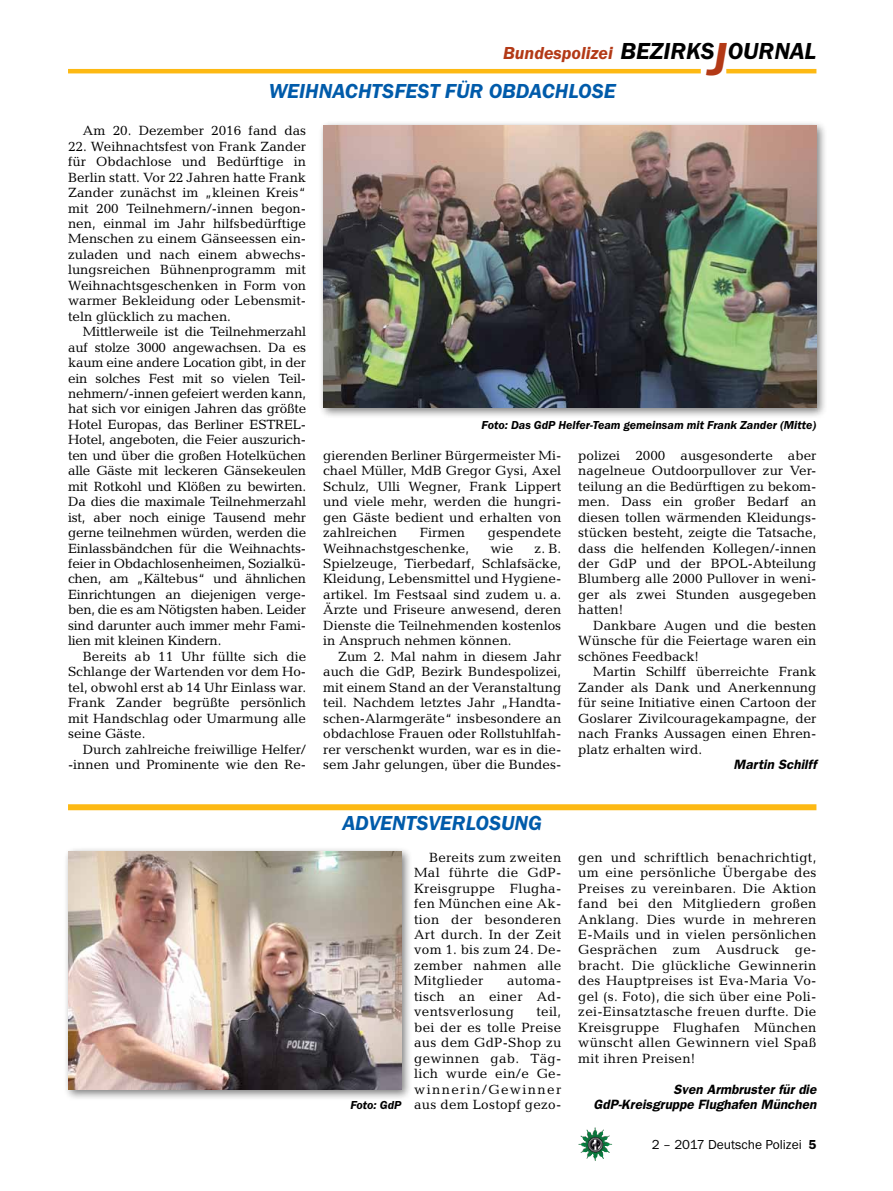
<style>
.page{position:relative;width:893px;height:1191px;background:#fff}
.page>*{position:absolute;margin:0;border:0;box-sizing:border-box;transform-origin:0 0}
.t1{font:italic 600 24px "Franklin Gothic Itc T";color:#000}
._01__RUBRIKENZEILE_o{font:italic 600 21px "Franklin Gothic Itc T";color:#005baa}
._01__RUBRIKENZEILE_m{font:italic 600 21px "Franklin Gothic Itc T";color:#005baa}
.t2{font:italic 600 18px "Franklin Gothic Itc T";color:#b33916}
._09__GRUNDTEXT___Blo{font:13.5px/15.5px "Candida";color:#000;text-align:justify}
._13__UNTERSCHRIFT_Ar{font:italic 600 13.5px/15.5px "Franklin Gothic";color:#000;text-align:right}
.t3{font:13.5px "Franklin Gothic Itc T";color:#000}
._12__BILDUNTERSCHRIF{font:italic 600 12px "Franklin Gothic Itc T";color:#000}
.s1{font-size:48px;color:#b33916}
.s2{font-weight:600}
</style>
<div class="page">
<img style="left:578px;top:1127px;width:17px;height:25px">
<hr style="left:726px;top:69px;width:90px;height:4px;background:#fdb913">
<hr style="left:68px;top:69px;width:633px;height:4px;background:#fdb913">
<div style="left:318px;top:121px;width:510px;height:298px;background:#000;opacity:.5"></div>
<img style="left:323px;top:126px;width:493px;height:282px">
<div style="left:63px;top:846px;width:350px;height:255px;background:#000;opacity:.5"></div>
<img style="left:68px;top:851px;width:333px;height:238px">
<div style="left:68px;top:804px;width:748px;height:6px;background:#fdb913"></div>
<h1 class="t1" style="left:620px;top:37px;width:197px">BEZIRKS<span class="s1">J</span>OURNAL</h1>
<h3 class="t2" style="left:503px;top:42px;width:111px">Bundespolizei</h3>
<p class="_01__RUBRIKENZEILE_o" style="left:269px;top:79px;width:349px">WEIHNACHTSFEST FÜR OBDACHLOSE</p>
<p class="_09__GRUNDTEXT___Blo" style="left:83px;top:123px;width:225px">Am 20. Dezember 2016 fand das</p>
<p class="_09__GRUNDTEXT___Blo" style="left:68px;top:138px;width:240px">22. Weihnachtsfest von Frank Zander für Obdachlose und Bedürftige in Berlin statt. Vor 22 Jahren hatte Frank Zander zunächst im „kleinen Kreis“ mit 200 Teilnehmern/-innen begon&shy;nen, einmal im Jahr hilfsbedürftige Menschen zu einem Gänseessen ein&shy;zuladen und nach einem abwechs&shy;lungsreichen Bühnenprogramm mit Weihnachtsgeschenken in Form von warmer Bekleidung oder Lebensmit&shy;teln glücklich zu machen.</p>
<p class="_09__GRUNDTEXT___Blo" style="left:68px;top:324px;width:240px;text-indent:15px">Mittlerweile ist die Teilnehmerzahl auf stolze 3000 angewachsen. Da es kaum eine andere Location gibt, in der ein solches Fest mit so vielen Teil&shy;nehmern/-innen gefeiert werden kann, hat sich vor einigen Jahren das größte Hotel Europas, das Berliner ESTREL-Hotel, angeboten, die Feier auszurich&shy;ten und über die großen Hotelküchen alle Gäste mit leckeren Gänsekeulen mit Rotkohl und Klößen zu bewirten.<br>Da dies die maximale Teilnehmerzahl ist, aber noch einige Tausend mehr gerne teilnehmen würden, werden die Einlassbändchen für die Weihnachts&shy;feier in Obdachlosenheimen, Sozialkü&shy;chen, am „Kältebus“ und ähnlichen Einrichtungen an diejenigen verge&shy;ben, die es am Nötigsten haben. Leider sind darunter auch immer mehr Fami&shy;lien mit kleinen Kindern.</p>
<p class="_09__GRUNDTEXT___Blo" style="left:68px;top:648px;width:240px;text-indent:15px">Bereits ab 11 Uhr füllte sich die Schlange der Wartenden vor dem Ho&shy;tel, obwohl erst ab 14 Uhr Einlass war.<br>Frank Zander begrüßte persönlich mit Handschlag oder Umarmung alle seine Gäste.</p>
<p class="_09__GRUNDTEXT___Blo" style="left:68px;top:741px;width:240px;text-align:right">Durch zahlreiche freiwillige Helfer/ -innen und Prominente wie den Re-</p>
<p class="_12__BILDUNTERSCHRIF" style="left:482px;top:418px;width:336px">Foto: Das GdP Helfer-Team gemeinsam mit Frank Zander (Mitte)</p>
<p class="_09__GRUNDTEXT___Blo" style="left:323px;top:447px;width:240px">gierenden Berliner Bürgermeister Mi&shy;chael Müller, MdB Gregor Gysi, Axel Schulz, Ulli Wegner, Frank Lippert und viele mehr, werden die hungri&shy;gen Gäste bedient und erhalten von zahlreichen</p>
<p class="_09__GRUNDTEXT___Blo" style="left:420px;top:525px;width:47px">Firmen</p>
<p class="_09__GRUNDTEXT___Blo" style="left:488px;top:525px;width:75px">gespendete</p>
<p class="_09__GRUNDTEXT___Blo" style="left:323px;top:540px;width:148px">Weihnachstgeschenke,</p>
<p class="_09__GRUNDTEXT___Blo" style="left:491px;top:540px;width:24px">wie</p>
<p class="_09__GRUNDTEXT___Blo" style="left:323px;top:540px;width:240px;text-indent:211px">z. B.<br>Spielzeuge, Tierbedarf, Schlafsäcke, Kleidung, Lebensmittel und Hygiene&shy;artikel. Im Festsaal sind zudem u. a.<br>Ärzte und Friseure anwesend, deren Dienste die Teilnehmenden kostenlos in Anspruch nehmen können.</p>
<p class="_09__GRUNDTEXT___Blo" style="left:323px;top:648px;width:240px;text-indent:15px">Zum 2. Mal nahm in diesem Jahr auch die GdP, Bezirk Bundespolizei, mit einem Stand an der Veranstaltung teil. Nachdem letztes Jahr „Handta&shy;schen-Alarmgeräte“ insbesondere an obdachlose Frauen oder Rollstuhlfah&shy;rer verschenkt wurden, war es in die&shy;sem Jahr gelungen, über die Bundes-</p>
<p class="_09__GRUNDTEXT___Blo" style="left:578px;top:447px;width:240px">polizei 2000 ausgesonderte aber nagelneue Outdoorpullover zur Ver&shy;teilung an die Bedürftigen zu bekom&shy;men. Dass ein großer Bedarf an diesen tollen wärmenden Kleidungs&shy;stücken besteht, zeigte die Tatsache, dass die helfenden Kollegen/-innen der GdP und der BPOL-Abteilung Blumberg alle 2000 Pullover in weni&shy;ger als zwei Stunden ausgegeben hatten!</p>
<p class="_09__GRUNDTEXT___Blo" style="left:578px;top:617px;width:240px;text-indent:15px">Dankbare Augen und die besten Wünsche für die Feiertage waren ein schönes Feedback!</p>
<p class="_09__GRUNDTEXT___Blo" style="left:578px;top:664px;width:240px;text-indent:15px">Martin Schilff überreichte Frank Zander als Dank und Anerkennung für seine Initiative einen Cartoon der Goslarer Zivilcouragekampagne, der nach Franks Aussagen einen Ehren&shy;platz erhalten wird.</p>
<p class="_13__UNTERSCHRIFT_Ar" style="left:733px;top:756px;width:84px">Martin Schilff</p>
<p class="_01__RUBRIKENZEILE_m" style="left:342px;top:811px;width:201px">ADVENTSVERLOSUNG</p>
<p class="_12__BILDUNTERSCHRIF" style="left:350px;top:1098px;width:53px">Foto: GdP</p>
<p class="_09__GRUNDTEXT___Blo" style="left:414px;top:849px;width:149px;text-indent:15px">Bereits zum zweiten Mal führte die GdP-Kreisgruppe Flugha&shy;fen München eine Ak&shy;tion der besonderen Art durch. In der Zeit vom 1. bis zum 24. De&shy;zember nahmen alle Mitglieder</p>
<p class="_09__GRUNDTEXT___Blo" style="left:414px;top:973px;width:149px;text-indent:93px">automa&shy;tisch an einer Ad&shy;ventsverlosung</p>
<p class="_09__GRUNDTEXT___Blo" style="left:414px;top:1004px;width:149px;text-indent:122px">teil, bei der es tolle Preise aus dem GdP-Shop zu gewinnen gab. Täg&shy;lich wurde ein/e Ge&shy;winnerin/Gewinner aus dem Lostopf gezo-</p>
<p class="_09__GRUNDTEXT___Blo" style="left:578px;top:849px;width:240px">gen und schriftlich benachrichtigt, um eine persönliche Übergabe des Preises zu vereinbaren. Die Aktion fand bei den Mitgliedern großen Anklang. Dies wurde in mehreren E-Mails und in vielen persönlichen Gesprächen zum Ausdruck ge&shy;bracht. Die glückliche Gewinnerin des Hauptpreises ist Eva-Maria Vo&shy;gel (s. Foto), die sich über eine Poli&shy;zei-Einsatztasche freuen durfte. Die Kreisgruppe Flughafen München wünscht allen Gewinnern viel Spaß mit ihren Preisen!</p>
<p class="_13__UNTERSCHRIFT_Ar" style="left:593px;top:1081px;width:224px">Sven Armbruster für die<br>GdP-Kreisgruppe Flughafen München</p>
<p class="t3" style="left:652px;top:1136px;width:166px">2 – 2017 Deutsche Polizei <span class="s2">5</span></p>
</div>
